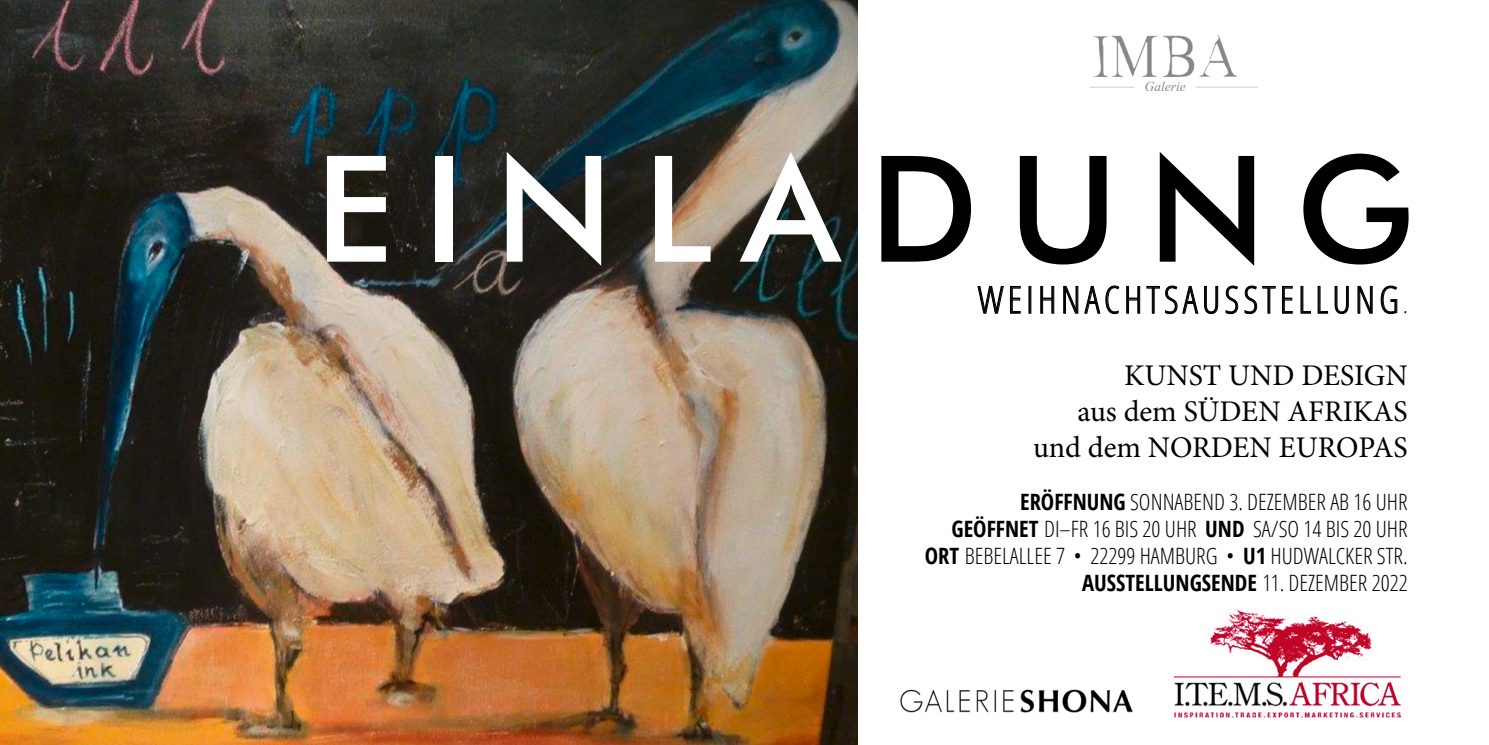
<style>
.page{position:relative;width:1489px;height:745px;background:#fff}
.page>*{position:absolute;margin:0;border:0;box-sizing:border-box;transform-origin:0 0}
.t1{font:500 147.75px "Futura BT";letter-spacing:.2em;color:#fff}
.t2{font:300 37.5px "Open Sans Condensed";letter-spacing:.11em;color:#000}
.t3{font:30px/36px "Minion Pro";color:#000;text-align:right}
.t4{font:300 22.5px/27px "Open Sans Condensed";color:#000;text-align:right}
.s1{color:#000}
.s2{font-size:22.5px}
.s3{font-weight:700}
</style>
<div class="page">
<svg style="left:977px;top:286px;width:26px;height:27px"></svg>
<svg style="left:1010px;top:286px;width:10px;height:27px"></svg>
<svg style="left:1040px;top:286px;width:13px;height:27px"></svg>
<svg style="left:1063px;top:286px;width:15px;height:27px"></svg>
<svg style="left:1084px;top:285px;width:34px;height:28px"></svg>
<svg style="left:1126px;top:286px;width:13px;height:27px"></svg>
<svg style="left:1146px;top:286px;width:13px;height:27px"></svg>
<svg style="left:1165px;top:285px;width:32px;height:28px"></svg>
<svg style="left:1204px;top:286px;width:13px;height:27px"></svg>
<svg style="left:1225px;top:285px;width:12px;height:28px"></svg>
<svg style="left:1244px;top:285px;width:12px;height:28px"></svg>
<svg style="left:1262px;top:286px;width:13px;height:27px"></svg>
<svg style="left:1282px;top:286px;width:10px;height:27px"></svg>
<svg style="left:1300px;top:286px;width:10px;height:27px"></svg>
<svg style="left:1317px;top:286px;width:10px;height:27px"></svg>
<svg style="left:1334px;top:286px;width:14px;height:27px"></svg>
<svg style="left:1357px;top:286px;width:15px;height:27px"></svg>
<svg style="left:1380px;top:285px;width:16px;height:28px"></svg>
<img style="left:0;top:0;width:857px;height:744px">
<img style="left:1090px;top:35px;width:168px;height:55px">
<img style="left:900px;top:689px;width:233px;height:24px">
<img style="left:1173px;top:609px;width:228px;height:109px">
<h1 class="t1" style="left:315px;top:119px;width:1101px">EINLA<span class="s1">DUNG</span></h1>
<h2 class="t2" style="left:977px;top:274px;width:431px">WEIHNACHTSAUSSTELLUNG<span class="s2">.</span></h2>
<h3 class="t3" style="left:1032px;top:357px;width:376px">KUNST UND DESIGN<br>aus dem SÜDEN AFRIKAS und dem NORDEN EUROPAS</h3>
<p class="t4" style="left:924px;top:487px;width:484px"><span class="s3">ERÖFFNUNG</span> SONNABEND 3. DEZEMBER AB 16 UHR<br><span class="s3">GEÖFFNET</span> DI–FR 16 BIS 20 UHR <span class="s3">UND</span> SA/SO 14 BIS 20 UHR <span class="s3">ORT</span> BEBELALLEE 7 • 22299 HAMBURG • <span class="s3">U1</span> HUDWALCKER STR.<br><span class="s3">AUSSTELLUNGSENDE</span> 11. DEZEMBER 2022</p>
</div>
